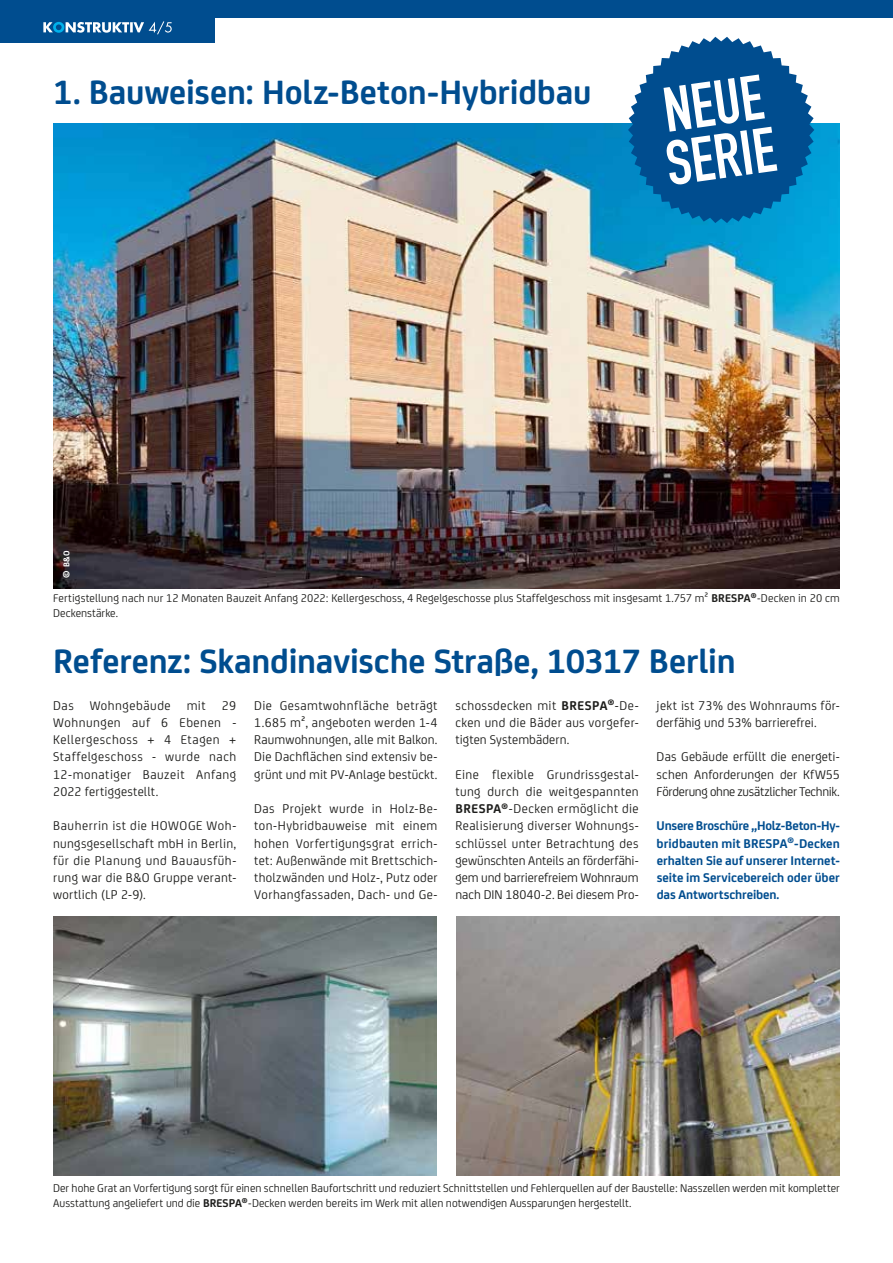
<style>
.page{position:relative;width:893px;height:1263px;background:#fff}
.page>*{position:absolute;margin:0;border:0;box-sizing:border-box;transform-origin:0 0}
.t1{font:700 62.1px/53.4px "DIN Condensed";color:#fff}
.t2{font:700 36px "FS Joey";letter-spacing:-.005em;color:#004d8f}
.t3{font:13.5px/17.2px "FS Joey";letter-spacing:.015em;color:#1d1d1b;text-align:justify}
.t4{font:700 13.5px/17.2px "FS Joey";color:#004d8f;text-align:justify}
.t5{font:12px/15px "FS Joey";letter-spacing:.005em;color:#1d1d1b}
.t6{font:700 9px "FS Joey";color:#fff}
.s1{font-weight:700}
</style>
<div class="page">
<div style="left:0;top:0;width:893px;height:17px;background:#004d8f"></div>
<div style="left:0;top:0;width:215px;height:43px;background:#004d8f"></div>
<svg style="left:43px;top:21px;width:129px;height:14px"></svg>
<img style="left:53px;top:123px;width:787px;height:466px">
<img style="left:53px;top:917px;width:383px;height:258px">
<img style="left:457px;top:917px;width:383px;height:258px">
<svg style="left:628px;top:37px;width:186px;height:186px;background:#1f6ca5"></svg>
<div style="left:55px;top:543px;width:22px;height:42px;background:#1d1d1b;opacity:.75"></div>
<h2 class="t2" style="left:53px;top:65px;width:540px">1. Bauweisen: Holz-Beton-Hybridbau</h2>
<h1 class="t1" style="left:655px;top:84px;width:112px;rotate:-8deg">NEUE<br>SERIE</h1>
<p class="t6" style="left:60px;top:578px;width:29px;rotate:-90deg">© B&amp;O</p>
<p class="t5" style="left:53px;top:590px;width:788px">Fertigstellung nach nur 12 Monaten Bauzeit Anfang 2022: Kellergeschoss, 4 Regelgeschosse plus Staffelgeschoss mit insgesamt 1.757 m² <span class="s1">BRESPA</span><sup>®</sup>-Decken in 20 cm<br>Deckenstärke.</p>
<h2 class="t2" style="left:53px;top:634px;width:684px">Referenz: Skandinavische Straße, 10317 Berlin</h2>
<p class="t3" style="left:53px;top:696px;width:185px">Das Wohngebäude mit 29<br>Wohnungen auf 6 Ebenen - Kellergeschoss + 4 Etagen + Staffelgeschoss - wurde nach 12-monatiger Bauzeit Anfang 2022 fertiggestellt.</p>
<p class="t3" style="left:53px;top:816px;width:185px">Bauherrin ist die HOWOGE Woh&shy;nungsgesellschaft mbH in Berlin, für die Planung und Bauausfüh&shy;rung war die B&amp;O Gruppe verant&shy;wortlich (LP 2-9).</p>
<p class="t3" style="left:254px;top:696px;width:185px">Die Gesamtwohnfläche beträgt 1.685 m², angeboten werden 1-4<br>Raumwohnungen, alle mit Balkon.<br>Die Dachflächen sind extensiv be&shy;grünt und mit PV-Anlage bestückt.</p>
<p class="t3" style="left:254px;top:799px;width:185px">Das Projekt wurde in Holz-Be&shy;ton-Hybridbauweise mit einem hohen Vorfertigungsgrat errich&shy;tet: Außenwände mit Brettschich&shy;tholzwänden und Holz-, Putz oder Vorhangfassaden, Dach- und Ge-</p>
<p class="t3" style="left:455px;top:696px;width:185px">schossdecken mit <span class="s1">BRESPA</span><sup>®</sup>-De&shy;cken und die Bäder aus vorgefer&shy;tigten Systembädern.</p>
<p class="t3" style="left:455px;top:765px;width:185px">Eine flexible Grundrissgestal&shy;tung durch die weitgespannten <span class="s1">BRESPA</span><sup>®</sup>-Decken ermöglicht die Realisierung diverser Wohnungs&shy;schlüssel unter Betrachtung des gewünschten Anteils an förderfähi&shy;gem und barrierefreiem Wohnraum nach DIN 18040-2. Bei diesem Pro-</p>
<p class="t3" style="left:657px;top:696px;width:185px">jekt ist 73% des Wohnraums för&shy;derfähig und 53% barrierefrei.</p>
<p class="t3" style="left:657px;top:747px;width:185px">Das Gebäude erfüllt die energeti&shy;schen Anforderungen der KfW55<br>Förderung ohne zusätzlicher Technik.</p>
<p class="t4" style="left:657px;top:816px;width:185px">Unsere Broschüre „Holz-Beton-Hy&shy;bridbauten mit BRESPA<sup>®</sup>-Decken erhalten Sie auf unserer Internet&shy;seite im Servicebereich oder über das Antwortschreiben.</p>
<p class="t5" style="left:53px;top:1180px;width:788px">Der hohe Grat an Vorfertigung sorgt für einen schnellen Baufortschritt und reduziert Schnittstellen und Fehlerquellen auf der Baustelle: Nasszellen werden mit kompletter<br>Ausstattung angeliefert und die <span class="s1">BRESPA</span><sup>®</sup>-Decken werden bereits im Werk mit allen notwendigen Aussparungen hergestellt.</p>
</div>
